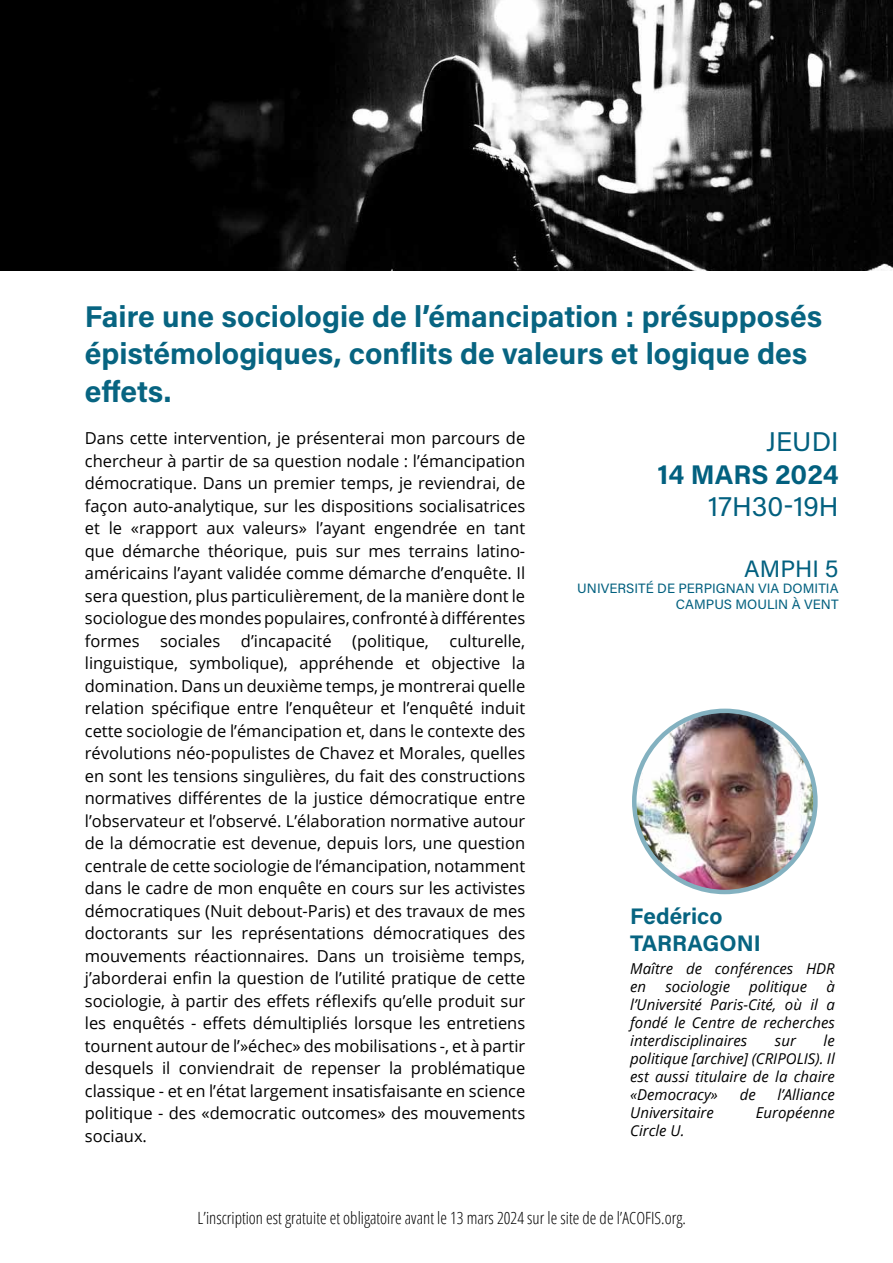
<style>
.page{position:relative;width:893px;height:1263px;background:#fff}
.page>*{position:absolute;margin:0;border:0;box-sizing:border-box;transform-origin:0 0}
.t1{font:700 30px/37.5px "Acumin Pro";color:#076481}
.t2{font:27px "Acumin Pro";color:#02607f}
.t3{font:700 27px "Acumin Pro";color:#02607f}
.t4{font:23.7px "Acumin Pro";letter-spacing:.005em;color:#02607f}
.t5{font:700 22.5px/27px "Acumin Pro";color:#076481}
.t6{font:300 condensed 16.8px "Open Sans";color:#000}
.t7{font:16.5px/22.5px "Open Sans";color:#000;text-align:justify}
.t8{font:italic 15px/18px "Open Sans";color:#000;text-align:justify}
.t9{font:13.5px/16.2px "Acumin Pro";color:#02607f;text-align:right}
</style>
<div class="page">
<svg style="left:632px;top:709px;width:186px;height:185px;background:#87b3c1"></svg>
<img style="left:636px;top:713px;width:177px;height:177px;border-radius:88px">
<img style="left:0;top:0;width:893px;height:270px">
<h1 class="t1" style="left:85px;top:296px;width:739px">Faire une sociologie de l’émancipation : présupposés épistémologiques, conflits de valeurs et logique des effets.</h1>
<h2 class="t2" style="left:766px;top:423px;width:74px">JEUDI</h2>
<h2 class="t3" style="left:658px;top:455px;width:182px">14 MARS 2024</h2>
<h2 class="t2" style="left:708px;top:488px;width:132px">17H30-19H</h2>
<p class="t7" style="left:85px;top:426px;width:442px">Dans cette intervention, je présenterai mon parcours de chercheur à partir de sa question nodale : l’émancipation démocratique. Dans un premier temps, je reviendrai, de façon auto-analytique, sur les dispositions socialisatrices et le «rapport aux valeurs» l’ayant engendrée en tant que démarche théorique, puis sur mes terrains latino&shy;américains l’ayant validée comme démarche d’enquête. Il sera question, plus particulièrement, de la manière dont le sociologue des mondes populaires, confronté à différentes formes sociales d’incapacité (politique, culturelle, linguistique, symbolique), appréhende et objective la domination. Dans un deuxième temps, je montrerai quelle relation spécifique entre l’enquêteur et l’enquêté induit cette sociologie de l’émancipation et, dans le contexte des révolutions néo-populistes de Chavez et Morales, quelles en sont les tensions singulières, du fait des constructions normatives différentes de la justice démocratique entre l’observateur et l’observé. L’élaboration normative autour de la démocratie est devenue, depuis lors, une question centrale de cette sociologie de l’émancipation, notamment dans le cadre de mon enquête en cours sur les activistes démocratiques (Nuit debout-Paris) et des travaux de mes doctorants sur les représentations démocratiques des mouvements réactionnaires. Dans un troisième temps, j’aborderai enfin la question de l’utilité pratique de cette sociologie, à partir des effets réflexifs qu’elle produit sur les enquêtés - effets démultipliés lorsque les entretiens tournent autour de l’»échec» des mobilisations -, et à partir desquels il conviendrait de repenser la problématique classique - et en l’état largement insatisfaisante en science politique - des «democratic outcomes» des mouvements sociaux.</p>
<h3 class="t4" style="left:744px;top:552px;width:96px">AMPHI 5</h3>
<p class="t9" style="left:577px;top:580px;width:263px">UNIVERSITÉ DE PERPIGNAN VIA DOMITIA<br>CAMPUS MOULIN À VENT</p>
<h3 class="t5" style="left:630px;top:901px;width:132px">Fedérico<br>TARRAGONI</h3>
<p class="t8" style="left:630px;top:959px;width:206px">Maître de conférences HDR en</p>
<p class="t8" style="left:630px;top:977px;width:206px;text-indent:196px">à l’Université Paris-Cité, où il a fondé le Centre de recherches interdisciplinaires</p>
<p class="t8" style="left:665px;top:977px;width:66px">sociologie</p>
<p class="t8" style="left:749px;top:977px;width:60px">politique</p>
<p class="t8" style="left:630px;top:1031px;width:206px;text-indent:193px">le politique [archive] (CRIPOLIS). Il est aussi titulaire de la chaire «Democracy»</p>
<p class="t8" style="left:775px;top:1031px;width:23px">sur</p>
<p class="t8" style="left:740px;top:1085px;width:18px">de</p>
<p class="t8" style="left:777px;top:1085px;width:59px">l’Alliance</p>
<p class="t8" style="left:630px;top:1103px;width:85px">Universitaire</p>
<p class="t8" style="left:756px;top:1103px;width:80px">Européenne</p>
<p class="t8" style="left:630px;top:1121px;width:56px">Circle U.</p>
<p class="t6" style="left:198px;top:1206px;width:490px">L’inscription est gratuite et obligatoire avant le 13 mars 2024 sur le site de de l’ACOFIS.org.</p>
</div>
